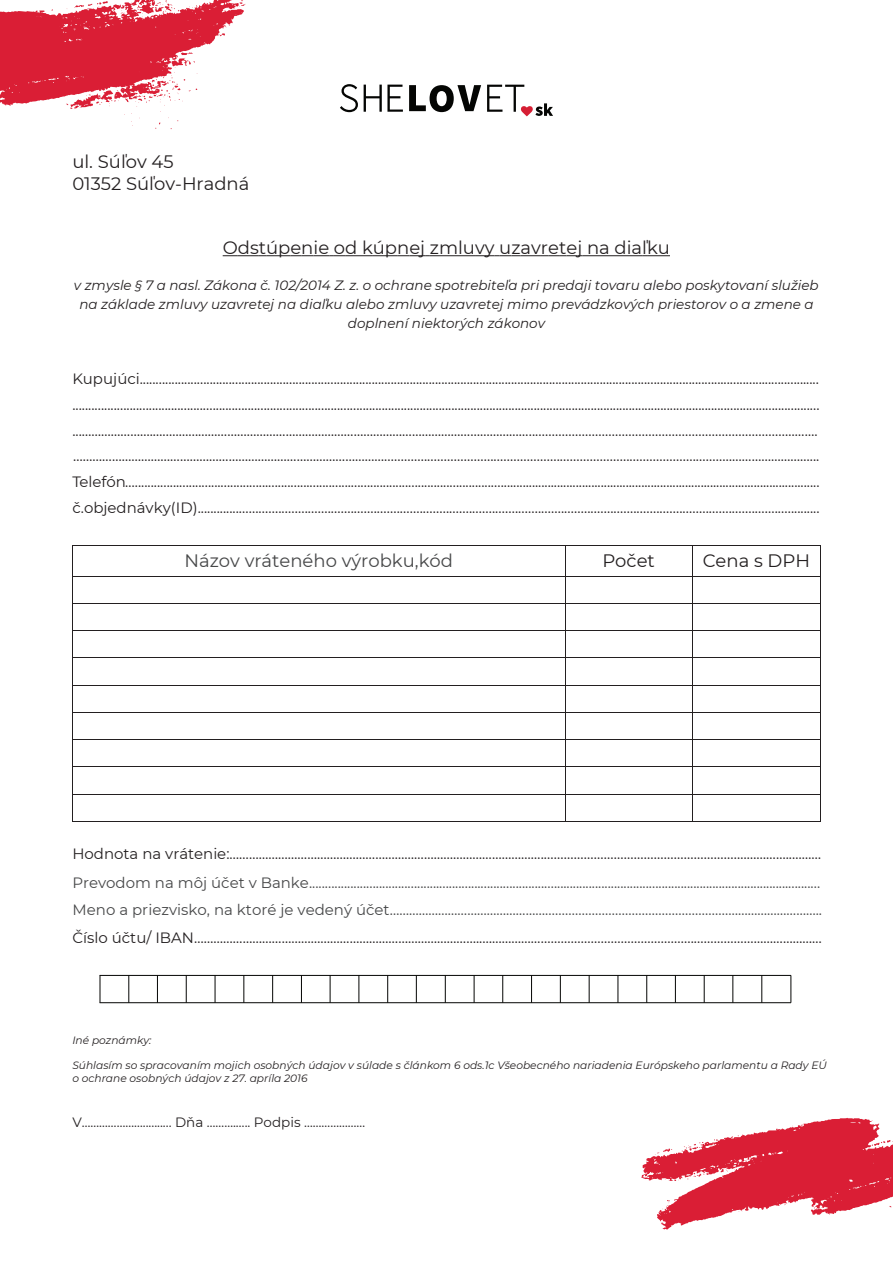
<style>
.page{position:relative;width:893px;height:1263px;background:#fff}
.page>*{position:absolute;margin:0;border:0;box-sizing:border-box;transform-origin:0 0}
.t1{font:18px/21.9px "Montserrat";color:#231f20}
.t2{font:18px "Montserrat";color:#464748}
.t3{font:15px/25.8px "Montserrat";color:#231f20}
.t4{font:15px/26.5px "Montserrat";color:#464748}
.t5{font:italic 13.5px/18.9px "Montserrat";color:#231f20;text-align:center}
.t6{font:13.5px "Montserrat";color:#231f20}
.t7{font:italic 10.65px/12.8px "Montserrat";color:#231f20}
</style>
<div class="page">
<svg style="left:223px;top:255px;width:216px;height:1px"></svg>
<hr style="left:439px;top:255px;width:36px;height:1px;background:#231f20">
<svg style="left:475px;top:255px;width:107px;height:1px"></svg>
<hr style="left:582px;top:255px;width:60px;height:1px;background:#231f20">
<svg style="left:642px;top:255px;width:28px;height:1px"></svg>
<hr style="left:73px;top:546px;width:492px;height:1px;background:#231f20">
<hr style="left:565px;top:546px;width:127px;height:1px;background:#231f20">
<hr style="left:693px;top:546px;width:127px;height:1px;background:#231f20">
<hr style="left:73px;top:576px;width:492px;height:1px;background:#231f20">
<hr style="left:565px;top:576px;width:127px;height:1px;background:#231f20">
<hr style="left:693px;top:576px;width:127px;height:1px;background:#231f20">
<hr style="left:73px;top:603px;width:492px;height:1px;background:#231f20">
<hr style="left:565px;top:603px;width:127px;height:1px;background:#231f20">
<hr style="left:693px;top:603px;width:127px;height:1px;background:#231f20">
<hr style="left:73px;top:631px;width:492px;height:1px;background:#231f20">
<hr style="left:565px;top:631px;width:127px;height:1px;background:#231f20">
<hr style="left:693px;top:631px;width:127px;height:1px;background:#231f20">
<hr style="left:73px;top:658px;width:492px;height:1px;background:#231f20">
<hr style="left:565px;top:658px;width:127px;height:1px;background:#231f20">
<hr style="left:693px;top:658px;width:127px;height:1px;background:#231f20">
<hr style="left:73px;top:685px;width:492px;height:1px;background:#231f20">
<hr style="left:565px;top:685px;width:127px;height:1px;background:#231f20">
<hr style="left:693px;top:685px;width:127px;height:1px;background:#231f20">
<hr style="left:73px;top:712px;width:492px;height:1px;background:#231f20">
<hr style="left:565px;top:712px;width:127px;height:1px;background:#231f20">
<hr style="left:693px;top:712px;width:127px;height:1px;background:#231f20">
<hr style="left:73px;top:739px;width:492px;height:1px;background:#231f20">
<hr style="left:565px;top:739px;width:127px;height:1px;background:#231f20">
<hr style="left:693px;top:739px;width:127px;height:1px;background:#231f20">
<hr style="left:73px;top:767px;width:492px;height:1px;background:#231f20">
<hr style="left:565px;top:767px;width:127px;height:1px;background:#231f20">
<hr style="left:693px;top:767px;width:127px;height:1px;background:#231f20">
<hr style="left:73px;top:794px;width:492px;height:1px;background:#231f20">
<hr style="left:565px;top:794px;width:127px;height:1px;background:#231f20">
<hr style="left:693px;top:794px;width:127px;height:1px;background:#231f20">
<svg style="left:72px;top:546px;width:1px;height:276px"></svg>
<hr style="left:73px;top:821px;width:492px;height:1px;background:#231f20">
<svg style="left:565px;top:547px;width:1px;height:274px"></svg>
<hr style="left:565px;top:821px;width:127px;height:1px;background:#231f20">
<svg style="left:692px;top:546px;width:1px;height:276px"></svg>
<hr style="left:693px;top:821px;width:127px;height:1px;background:#231f20">
<svg style="left:820px;top:546px;width:1px;height:276px"></svg>
<svg style="left:409px;top:85px;width:72px;height:27px"></svg>
<svg style="left:340px;top:84px;width:18px;height:28px"></svg>
<svg style="left:364px;top:85px;width:39px;height:27px"></svg>
<svg style="left:487px;top:85px;width:66px;height:31px"></svg>
<hr style="left:100px;top:975px;width:691px;height:1px;background:#040503">
<hr style="left:100px;top:1002px;width:691px;height:1px;background:#040503">
<svg style="left:100px;top:975px;width:1px;height:28px"></svg>
<svg style="left:128px;top:976px;width:1px;height:27px"></svg>
<svg style="left:157px;top:976px;width:1px;height:27px"></svg>
<svg style="left:186px;top:976px;width:1px;height:27px"></svg>
<svg style="left:215px;top:975px;width:1px;height:28px"></svg>
<svg style="left:243px;top:976px;width:1px;height:27px"></svg>
<svg style="left:272px;top:976px;width:1px;height:27px"></svg>
<svg style="left:301px;top:976px;width:1px;height:27px"></svg>
<svg style="left:330px;top:975px;width:1px;height:28px"></svg>
<svg style="left:359px;top:975px;width:1px;height:28px"></svg>
<svg style="left:387px;top:976px;width:1px;height:27px"></svg>
<svg style="left:416px;top:976px;width:1px;height:27px"></svg>
<svg style="left:445px;top:976px;width:1px;height:27px"></svg>
<svg style="left:474px;top:975px;width:1px;height:28px"></svg>
<svg style="left:502px;top:976px;width:1px;height:27px"></svg>
<svg style="left:531px;top:976px;width:1px;height:27px"></svg>
<svg style="left:560px;top:976px;width:1px;height:27px"></svg>
<svg style="left:589px;top:976px;width:1px;height:27px"></svg>
<svg style="left:618px;top:975px;width:1px;height:28px"></svg>
<svg style="left:646px;top:976px;width:1px;height:27px"></svg>
<svg style="left:675px;top:976px;width:1px;height:27px"></svg>
<svg style="left:704px;top:976px;width:1px;height:27px"></svg>
<svg style="left:732px;top:975px;width:1px;height:28px"></svg>
<svg style="left:761px;top:976px;width:1px;height:27px"></svg>
<svg style="left:791px;top:975px;width:1px;height:28px"></svg>
<svg style="left:641px;top:1117px;width:252px;height:113px"></svg>
<svg style="left:0;top:0;width:246px;height:129px"></svg>
<p class="t1" style="left:72px;top:150px;width:179px">ul. Súľov 45<br>01352 Súľov-Hradná</p>
<p class="t1" style="left:223px;top:236px;width:449px">Odstúpenie od kúpnej zmluvy uzavretej na diaľku</p>
<p class="t5" style="left:74px;top:276px;width:746px">v zmysle § 7 a nasl. Zákona č. 102/2014 Z. z. o ochrane spotrebiteľa pri predaji tovaru alebo poskytovaní služieb na základe zmluvy uzavretej na diaľku alebo zmluvy uzavretej mimo prevádzkových priestorov o a zmene a doplnení niektorých zákonov</p>
<p class="t3" style="left:72px;top:365px;width:749px">Kupujúci...................................................................................................................................................................................................................... ........................................................................................................................................................................................................................................... ...………………….…..……...………………………………………………………………………………………….............................................................................………. ……………………………………………………………………………………......................................................................................................………………………...<br>Telefón…......................................................................................................................................................................................................................... č.objednávky(ID)..............................................................................................................................................................................................</p>
<p class="t2" style="left:185px;top:549px;width:270px">Názov vráteného výrobku,kód</p>
<p class="t1" style="left:602px;top:549px;width:54px">Počet</p>
<p class="t1" style="left:703px;top:549px;width:109px">Cena s DPH</p>
<p class="t3" style="left:72px;top:841px;width:750px">Hodnota na vrátenie:……………………………………………………………………………………...........................................................……………..………</p>
<p class="t4" style="left:72px;top:869px;width:751px">Prevodom na môj účet v Banke.................................................................................................................................................................<br>Meno a priezvisko, na ktoré je vedený účet………………………………………….......................................................………………………..</p>
<p class="t3" style="left:72px;top:924px;width:751px">Číslo účtu/ IBAN……………………………………………………………………………..………………................................................................…………………</p>
<p class="t7" style="left:72px;top:1033px;width:81px">Iné poznámky:</p>
<p class="t7" style="left:72px;top:1058px;width:756px">Súhlasím so spracovaním mojich osobných údajov v súlade s článkom 6 ods.1c Všeobecného nariadenia Európskeho parlamentu a Rady EÚ o ochrane osobných údajov z 27. apríla 2016</p>
<p class="t6" style="left:72px;top:1113px;width:294px">V………………….......... Dňa ……….….. Podpis …………………</p>
</div>
